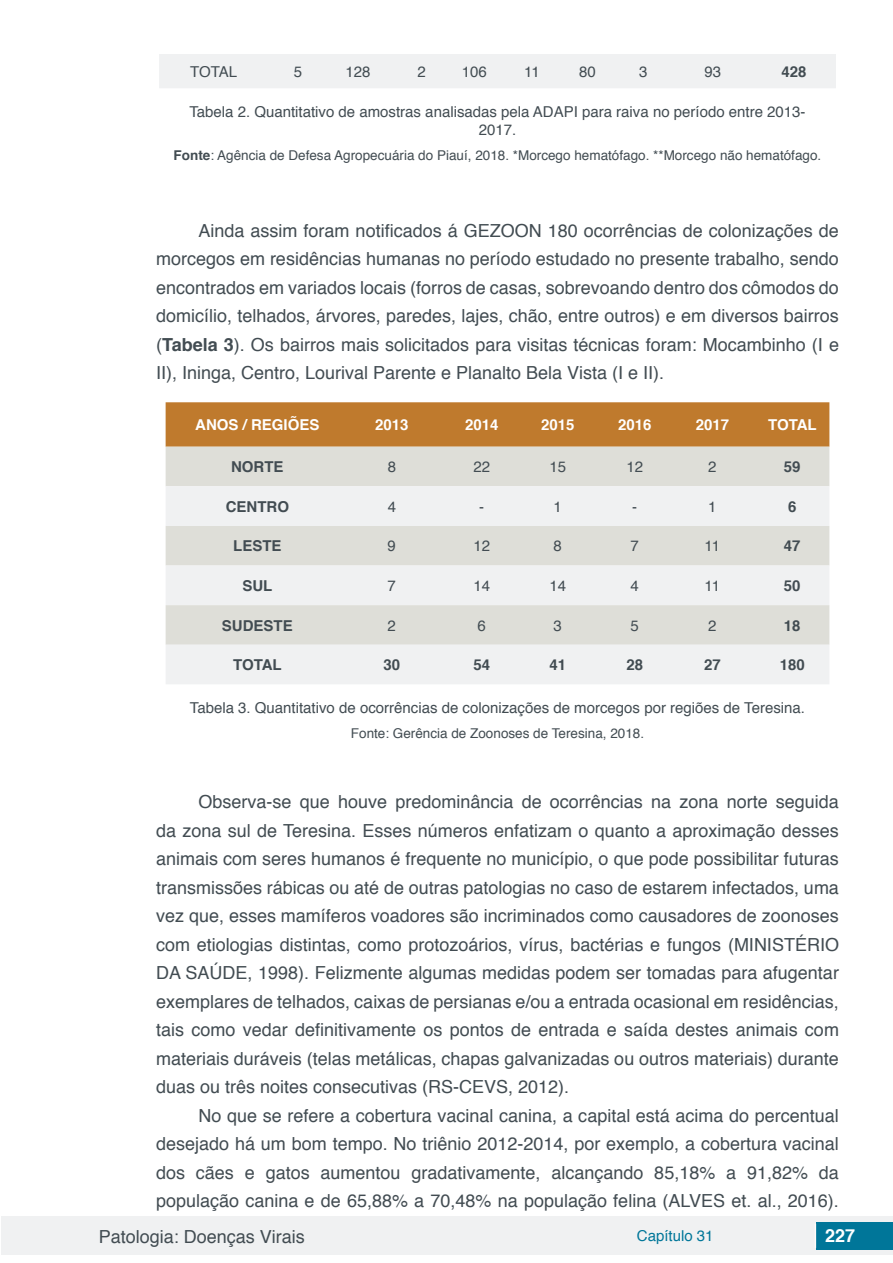
<style>
.page{position:relative;width:893px;height:1263px;background:#fff}
.page>*{position:absolute;margin:0;border:0;box-sizing:border-box;transform-origin:0 0}
.t1{font:18px/28.5px "Helvetica";color:#424c52;text-align:justify}
.t2{font:700 18px "Helvetica";color:#fff}
.t3{font:15px/18px "Helvetica";color:#424c52;text-align:center}
.t4{font:700 15px "Helvetica";color:#424c52}
.t5{font:700 15px "Helvetica";color:#fff}
.t6{font:15px "Helvetica";color:#007699}
.t7{font:13.5px "Helvetica";color:#424c52}
.s1{font-weight:700}
</style>
<div class="page">
<div style="left:1px;top:1216px;width:891px;height:38px;background:#f0f1f2"></div>
<div style="left:816px;top:1222px;width:77px;height:27px;background:#007699"></div>
<svg style="left:815px;top:1224px;width:1px;height:24px"></svg>
<div style="left:159px;top:54px;width:677px;height:34px;background:#f0f1f2"></div>
<div style="left:166px;top:402px;width:663px;height:45px;background:#bf7a2d"></div>
<div style="left:166px;top:447px;width:663px;height:39px;background:#deded8"></div>
<svg style="left:166px;top:486px;width:663px;height:198px;fill:#f0f1f2"></svg>
<p class="t3" style="left:190px;top:63px;width:48px">TOTAL</p>
<p class="t3" style="left:294px;top:63px;width:10px">5</p>
<p class="t3" style="left:345px;top:63px;width:27px">128</p>
<p class="t3" style="left:418px;top:63px;width:10px">2</p>
<p class="t3" style="left:462px;top:63px;width:27px">106</p>
<p class="t3" style="left:524px;top:63px;width:17px">11</p>
<p class="t3" style="left:579px;top:63px;width:18px">80</p>
<p class="t3" style="left:639px;top:63px;width:10px">3</p>
<p class="t3" style="left:704px;top:63px;width:18px">93</p>
<p class="t4" style="left:781px;top:59px;width:27px">428</p>
<p class="t3" style="left:189px;top:103px;width:618px">Tabela 2. Quantitativo de amostras analisadas pela ADAPI para raiva no período entre 2013-<br>2017.</p>
<p class="t7" style="left:174px;top:145px;width:649px"><span class="s1">Fonte</span>: Agência de Defesa Agropecuária do Piauí, 2018. *Morcego hematófago. **Morcego não hematófago.</p>
<p class="t1" style="left:156px;top:217px;width:684px;text-indent:43px">Ainda assim foram notificados á GEZOON 180 ocorrências de colonizações de morcegos em residências humanas no período estudado no presente trabalho, sendo encontrados em variados locais (forros de casas, sobrevoando dentro dos cômodos do domicílio, telhados, árvores, paredes, lajes, chão, entre outros) e em diversos bairros (<span class="s1">Tabela 3</span>). Os bairros mais solicitados para visitas técnicas foram: Mocambinho (I e II), Ininga, Centro, Lourival Parente e Planalto Bela Vista (I e II).</p>
<p class="t5" style="left:195px;top:413px;width:126px">ANOS / REGIÕES</p>
<p class="t5" style="left:375px;top:413px;width:35px">2013</p>
<p class="t5" style="left:465px;top:413px;width:35px">2014</p>
<p class="t5" style="left:541px;top:413px;width:35px">2015</p>
<p class="t5" style="left:618px;top:413px;width:35px">2016</p>
<p class="t5" style="left:696px;top:413px;width:35px">2017</p>
<p class="t5" style="left:768px;top:413px;width:50px">TOTAL</p>
<p class="t4" style="left:231px;top:455px;width:54px">NORTE</p>
<p class="t3" style="left:388px;top:458px;width:10px">8</p>
<p class="t3" style="left:473px;top:458px;width:18px">22</p>
<p class="t3" style="left:549px;top:458px;width:18px">15</p>
<p class="t3" style="left:626px;top:458px;width:18px">12</p>
<p class="t3" style="left:708px;top:458px;width:10px">2</p>
<p class="t4" style="left:784px;top:455px;width:18px">59</p>
<p class="t4" style="left:226px;top:494px;width:65px">CENTRO</p>
<p class="t3" style="left:388px;top:498px;width:10px">4</p>
<p class="t3" style="left:479px;top:498px;width:6px">-</p>
<p class="t3" style="left:554px;top:498px;width:10px">1</p>
<p class="t3" style="left:632px;top:498px;width:6px">-</p>
<p class="t3" style="left:708px;top:498px;width:10px">1</p>
<p class="t4" style="left:788px;top:494px;width:10px">6</p>
<p class="t4" style="left:233px;top:534px;width:50px">LESTE</p>
<p class="t3" style="left:388px;top:537px;width:10px">9</p>
<p class="t3" style="left:473px;top:537px;width:18px">12</p>
<p class="t3" style="left:554px;top:537px;width:10px">8</p>
<p class="t3" style="left:631px;top:537px;width:10px">7</p>
<p class="t3" style="left:705px;top:537px;width:17px">11</p>
<p class="t4" style="left:784px;top:534px;width:18px">47</p>
<p class="t4" style="left:242px;top:573px;width:31px">SUL</p>
<p class="t3" style="left:388px;top:577px;width:10px">7</p>
<p class="t3" style="left:473px;top:577px;width:18px">14</p>
<p class="t3" style="left:549px;top:577px;width:18px">14</p>
<p class="t3" style="left:631px;top:577px;width:10px">4</p>
<p class="t3" style="left:705px;top:577px;width:17px">11</p>
<p class="t4" style="left:784px;top:573px;width:18px">50</p>
<p class="t4" style="left:222px;top:613px;width:72px">SUDESTE</p>
<p class="t3" style="left:388px;top:617px;width:10px">2</p>
<p class="t3" style="left:478px;top:617px;width:10px">6</p>
<p class="t3" style="left:554px;top:617px;width:10px">3</p>
<p class="t3" style="left:631px;top:617px;width:10px">5</p>
<p class="t3" style="left:708px;top:617px;width:10px">2</p>
<p class="t4" style="left:784px;top:613px;width:18px">18</p>
<p class="t4" style="left:233px;top:653px;width:50px">TOTAL</p>
<p class="t4" style="left:383px;top:653px;width:18px">30</p>
<p class="t4" style="left:473px;top:653px;width:18px">54</p>
<p class="t4" style="left:549px;top:653px;width:18px">41</p>
<p class="t4" style="left:626px;top:653px;width:18px">28</p>
<p class="t4" style="left:704px;top:653px;width:18px">27</p>
<p class="t4" style="left:780px;top:653px;width:27px">180</p>
<p class="t3" style="left:190px;top:699px;width:617px">Tabela 3. Quantitativo de ocorrências de colonizações de morcegos por regiões de Teresina.</p>
<p class="t7" style="left:351px;top:723px;width:295px">Fonte: Gerência de Zoonoses de Teresina, 2018.</p>
<p class="t1" style="left:156px;top:788px;width:684px;text-indent:43px">Observa-se que houve predominância de ocorrências na zona norte seguida da zona sul de Teresina. Esses números enfatizam o quanto a aproximação desses animais com seres humanos é frequente no município, o que pode possibilitar futuras transmissões rábicas ou até de outras patologias no caso de estarem infectados, uma vez que, esses mamíferos voadores são incriminados como causadores de zoonoses com etiologias distintas, como protozoários, vírus, bactérias e fungos (MINISTÉRIO DA SAÚDE, 1998). Felizmente algumas medidas podem ser tomadas para afugentar exemplares de telhados, caixas de persianas e/ou a entrada ocasional em residências, tais como vedar definitivamente os pontos de entrada e saída destes animais com materiais duráveis (telas metálicas, chapas galvanizadas ou outros materiais) durante duas ou três noites consecutivas (RS-CEVS, 2012).</p>
<p class="t1" style="left:156px;top:1102px;width:684px;text-indent:43px">No que se refere a cobertura vacinal canina, a capital está acima do percentual desejado há um bom tempo. No triênio 2012-2014, por exemplo, a cobertura vacinal dos cães e gatos aumentou gradativamente, alcançando 85,18% a 91,82% da população canina e de 65,88% a 70,48% na população felina (ALVES et. al., 2016).</p>
<p class="t1" style="left:99px;top:1223px;width:207px">Patologia: Doenças Virais</p>
<p class="t6" style="left:637px;top:1224px;width:78px">Capítulo 31</p>
<p class="t2" style="left:825px;top:1221px;width:32px">227</p>
</div>
